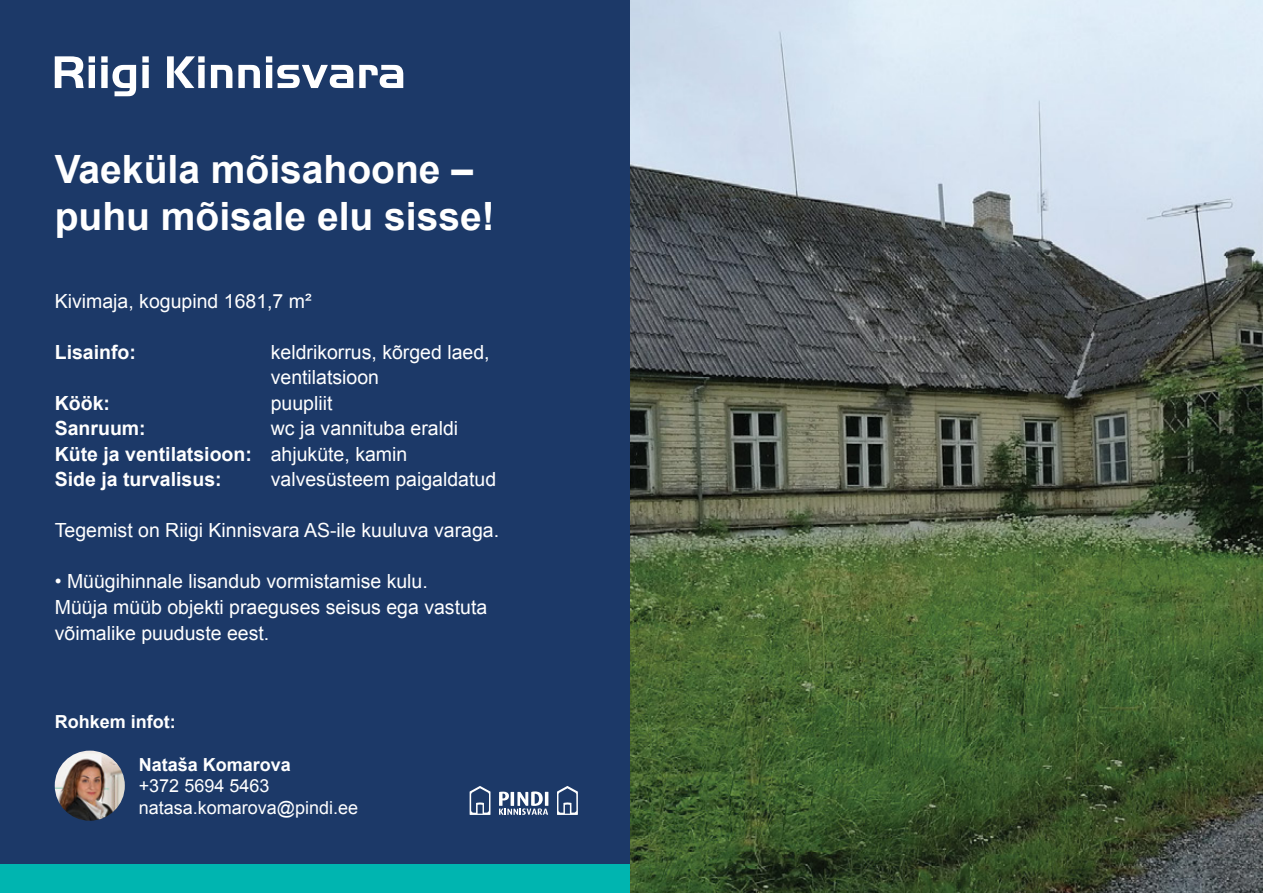
<style>
.page{position:relative;width:1263px;height:893px;background:#fff}
.page>*{position:absolute;margin:0;border:0;box-sizing:border-box;transform-origin:0 0}
.t1{font:700 39px/46.8px "Arial";color:#fff}
.t2{font:19.5px/25.5px "Arial";color:#fff}
.t3{font:700 19.5px/25.5px "Arial";color:#fff}
.t4{font:18px/21.6px "Arial";color:#fff}
.t5{font:700 18px "Arial";color:#fff}
.s1{font-weight:400}
</style>
<div class="page">
<div style="left:0;top:0;width:630px;height:893px;background:#1c3968"></div>
<svg style="left:55px;top:56px;width:348px;height:40px"></svg>
<div style="left:0;top:865px;width:630px;height:28px;background:#00b5b0"></div>
<svg style="left:470px;top:786px;width:20px;height:29px"></svg>
<svg style="left:557px;top:786px;width:21px;height:29px"></svg>
<svg style="left:499px;top:791px;width:49px;height:24px"></svg>
<img style="left:55px;top:751px;width:70px;height:70px;border-radius:35px">
<img style="left:630px;top:0;width:633px;height:893px">
<h1 class="t1" style="left:55px;top:147px;width:441px">Vaeküla mõisahoone – puhu mõisale elu sisse!</h1>
<p class="t2" style="left:55px;top:289px;width:258px">Kivimaja, kogupind 1681,7 m²</p>
<p class="t3" style="left:55px;top:340px;width:83px">Lisainfo:</p>
<p class="t2" style="left:271px;top:340px;width:220px">keldrikorrus, kõrged laed, ventilatsioon</p>
<p class="t3" style="left:55px;top:391px;width:57px">Köök:</p>
<p class="t2" style="left:271px;top:391px;width:63px">puupliit</p>
<p class="t3" style="left:55px;top:417px;width:93px">Sanruum:</p>
<p class="t3" style="left:55px;top:417px;width:405px;text-indent:216px"><span class="s1">wc ja vannituba eraldi<br></span>Küte ja ventilatsioon: <span class="s1">ahjuküte, kamin<br></span>Side ja turvalisus:</p>
<p class="t2" style="left:271px;top:467px;width:227px">valvesüsteem paigaldatud</p>
<p class="t2" style="left:55px;top:518px;width:446px">Tegemist on Riigi Kinnisvara AS-ile kuuluva varaga.</p>
<p class="t2" style="left:55px;top:569px;width:434px">• Müügihinnale lisandub vormistamise kulu.<br>Müüja müüb objekti praeguses seisus ega vastuta võimalike puuduste eest.</p>
<p class="t5" style="left:55px;top:709px;width:122px">Rohkem infot:</p>
<p class="t5" style="left:139px;top:753px;width:154px">Nataša Komarova</p>
<p class="t4" style="left:139px;top:775px;width:221px">+372 5694 5463 natasa.komarova@pindi.ee</p>
</div>
